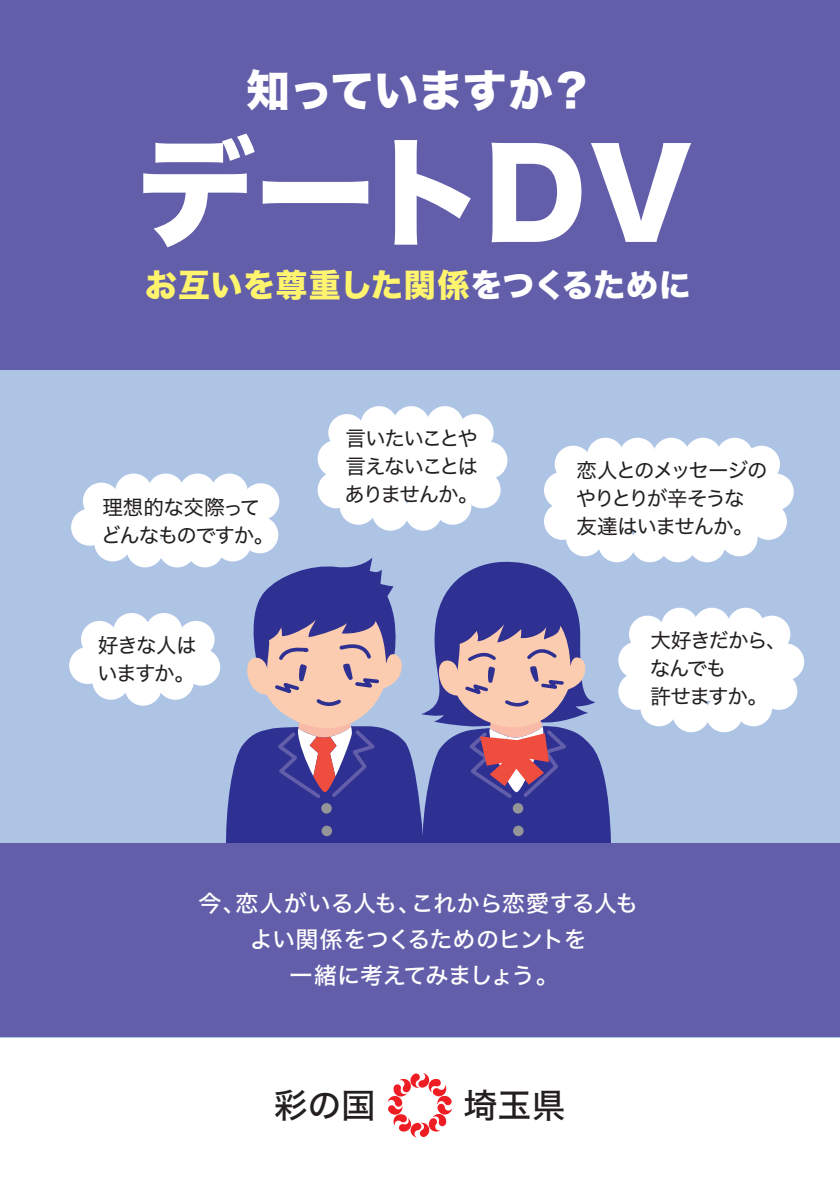
<style>
.page{position:relative;width:840px;height:1191px;background:#fff}
.page>*{position:absolute;margin:0;border:0;box-sizing:border-box;transform-origin:0 0}
.t1{font:118.8px "Hiragino Sans W8";letter-spacing:-.085em;color:#fff}
.t2{font:44px "Hiragino Sans W8";letter-spacing:.005em;color:#fff}
.t3{font:34px "Hiragino Sans W5";color:#231f20}
.t4{font:32px "Hiragino Sans W8";letter-spacing:.015em;color:#fff46d}
.t5{font:23px/36px "Hiragino Sans W5";letter-spacing:-.02em;color:#fff;text-align:center}
.t6{font:20.4px/28px "Hiragino Sans W4";letter-spacing:-.065em;color:#231f20}
.s1{color:#fff}
</style>
<div class="page">
<div style="left:0;top:0;width:839px;height:1037px;background:#adc4e5"></div>
<svg style="left:226px;top:557px;width:385px;height:286px"></svg>
<div style="left:0;top:0;width:839px;height:369px;background:#625ea9"></div>
<div style="left:0;top:843px;width:839px;height:194px;background:#625ea9"></div>
<div style="left:641px;top:630px;width:140px;height:71px;background:#fff"></div>
<div style="left:628px;top:615px;width:37px;height:37px;background:#fff;border-radius:50%"></div>
<div style="left:660px;top:607px;width:37px;height:37px;background:#fff;border-radius:50%"></div>
<div style="left:693px;top:607px;width:37px;height:37px;background:#fff;border-radius:50%"></div>
<div style="left:726px;top:607px;width:37px;height:37px;background:#fff;border-radius:50%"></div>
<div style="left:753px;top:615px;width:36px;height:37px;background:#fff;border-radius:50%"></div>
<div style="left:640px;top:689px;width:37px;height:37px;background:#fff;border-radius:50%"></div>
<div style="left:734px;top:689px;width:37px;height:37px;background:#fff;border-radius:50%"></div>
<div style="left:618px;top:641px;width:37px;height:37px;background:#fff;border-radius:50%"></div>
<div style="left:618px;top:673px;width:37px;height:37px;background:#fff;border-radius:50%"></div>
<div style="left:759px;top:673px;width:37px;height:37px;background:#fff;border-radius:50%"></div>
<div style="left:672px;top:695px;width:37px;height:37px;background:#fff;border-radius:50%"></div>
<div style="left:705px;top:695px;width:37px;height:37px;background:#fff;border-radius:50%"></div>
<div style="left:766px;top:643px;width:37px;height:37px;background:#fff;border-radius:50%"></div>
<div style="left:94px;top:642px;width:107px;height:34px;background:#fff"></div>
<div style="left:81px;top:621px;width:37px;height:37px;background:#fff;border-radius:50%"></div>
<div style="left:113px;top:613px;width:37px;height:37px;background:#fff;border-radius:50%"></div>
<div style="left:145px;top:613px;width:37px;height:37px;background:#fff;border-radius:50%"></div>
<div style="left:177px;top:621px;width:37px;height:37px;background:#fff;border-radius:50%"></div>
<div style="left:92px;top:663px;width:37px;height:37px;background:#fff;border-radius:50%"></div>
<div style="left:69px;top:647px;width:37px;height:37px;background:#fff;border-radius:50%"></div>
<div style="left:124px;top:668px;width:37px;height:37px;background:#fff;border-radius:50%"></div>
<div style="left:157px;top:663px;width:37px;height:37px;background:#fff;border-radius:50%"></div>
<div style="left:183px;top:648px;width:37px;height:37px;background:#fff;border-radius:50%"></div>
<div style="left:96px;top:503px;width:169px;height:35px;background:#fff"></div>
<div style="left:83px;top:482px;width:37px;height:37px;background:#fff;border-radius:50%"></div>
<div style="left:115px;top:473px;width:37px;height:37px;background:#fff;border-radius:50%"></div>
<div style="left:147px;top:473px;width:37px;height:37px;background:#fff;border-radius:50%"></div>
<div style="left:179px;top:473px;width:37px;height:37px;background:#fff;border-radius:50%"></div>
<div style="left:211px;top:473px;width:37px;height:37px;background:#fff;border-radius:50%"></div>
<div style="left:242px;top:483px;width:37px;height:37px;background:#fff;border-radius:50%"></div>
<div style="left:94px;top:524px;width:37px;height:37px;background:#fff;border-radius:50%"></div>
<div style="left:71px;top:508px;width:37px;height:37px;background:#fff;border-radius:50%"></div>
<div style="left:126px;top:530px;width:37px;height:37px;background:#fff;border-radius:50%"></div>
<div style="left:159px;top:530px;width:36px;height:37px;background:#fff;border-radius:50%"></div>
<div style="left:186px;top:530px;width:37px;height:37px;background:#fff;border-radius:50%"></div>
<div style="left:214px;top:524px;width:37px;height:37px;background:#fff;border-radius:50%"></div>
<div style="left:241px;top:516px;width:37px;height:37px;background:#fff;border-radius:50%"></div>
<div style="left:567px;top:460px;width:196px;height:71px;background:#fff"></div>
<div style="left:554px;top:446px;width:37px;height:36px;background:#fff;border-radius:50%"></div>
<div style="left:586px;top:438px;width:37px;height:37px;background:#fff;border-radius:50%"></div>
<div style="left:618px;top:438px;width:37px;height:37px;background:#fff;border-radius:50%"></div>
<div style="left:652px;top:438px;width:37px;height:37px;background:#fff;border-radius:50%"></div>
<div style="left:684px;top:438px;width:37px;height:37px;background:#fff;border-radius:50%"></div>
<div style="left:715px;top:438px;width:37px;height:37px;background:#fff;border-radius:50%"></div>
<div style="left:742px;top:446px;width:37px;height:36px;background:#fff;border-radius:50%"></div>
<div style="left:565px;top:519px;width:37px;height:37px;background:#fff;border-radius:50%"></div>
<div style="left:720px;top:519px;width:37px;height:37px;background:#fff;border-radius:50%"></div>
<div style="left:543px;top:472px;width:37px;height:37px;background:#fff;border-radius:50%"></div>
<div style="left:543px;top:503px;width:37px;height:37px;background:#fff;border-radius:50%"></div>
<div style="left:749px;top:503px;width:37px;height:37px;background:#fff;border-radius:50%"></div>
<div style="left:598px;top:525px;width:37px;height:37px;background:#fff;border-radius:50%"></div>
<div style="left:631px;top:525px;width:37px;height:37px;background:#fff;border-radius:50%"></div>
<div style="left:659px;top:525px;width:37px;height:37px;background:#fff;border-radius:50%"></div>
<div style="left:688px;top:525px;width:37px;height:37px;background:#fff;border-radius:50%"></div>
<div style="left:756px;top:473px;width:37px;height:37px;background:#fff;border-radius:50%"></div>
<div style="left:341px;top:429px;width:140px;height:70px;background:#fff"></div>
<div style="left:328px;top:414px;width:37px;height:37px;background:#fff;border-radius:50%"></div>
<div style="left:360px;top:406px;width:37px;height:37px;background:#fff;border-radius:50%"></div>
<div style="left:392px;top:406px;width:37px;height:37px;background:#fff;border-radius:50%"></div>
<div style="left:426px;top:406px;width:37px;height:37px;background:#fff;border-radius:50%"></div>
<div style="left:456px;top:414px;width:37px;height:37px;background:#fff;border-radius:50%"></div>
<div style="left:339px;top:488px;width:37px;height:37px;background:#fff;border-radius:50%"></div>
<div style="left:434px;top:488px;width:37px;height:37px;background:#fff;border-radius:50%"></div>
<div style="left:317px;top:440px;width:37px;height:37px;background:#fff;border-radius:50%"></div>
<div style="left:317px;top:471px;width:37px;height:37px;background:#fff;border-radius:50%"></div>
<div style="left:463px;top:471px;width:37px;height:37px;background:#fff;border-radius:50%"></div>
<div style="left:371px;top:494px;width:37px;height:36px;background:#fff;border-radius:50%"></div>
<div style="left:405px;top:494px;width:37px;height:36px;background:#fff;border-radius:50%"></div>
<div style="left:470px;top:442px;width:37px;height:37px;background:#fff;border-radius:50%"></div>
<svg style="left:387px;top:1073px;width:65px;height:64px"></svg>
<h2 class="t2" style="left:246px;top:66px;width:349px">知っていますか？</h2>
<h1 class="t1" style="left:136px;top:127px;width:565px">デートＤＶ</h1>
<h3 class="t4" style="left:145px;top:267px;width:546px">お互いを尊重した関係<span class="s1">をつくるために</span></h3>
<p class="t6" style="left:101px;top:492px;width:175px">理想的な交際ってどんなものですか。</p>
<p class="t6" style="left:97px;top:630px;width:101px">好きな人はいますか。</p>
<p class="t6" style="left:344px;top:423px;width:136px;text-align:justify">言いたいことや言えないことはありませんか。</p>
<p class="t6" style="left:575px;top:454px;width:193px">恋人とのメッセージのやりとりが辛そうな友達はいませんか。</p>
<p class="t6" style="left:649px;top:625px;width:138px">大好きだから、なんでも<br>許せますか。</p>
<p class="t5" style="left:198px;top:884px;width:441px">今、恋人がいる人も、これから恋愛する人もよい関係をつくるためのヒントを<br>一緒に考えてみましょう。</p>
<h3 class="t3" style="left:273px;top:1075px;width:103px">彩の国</h3>
<h3 class="t3" style="left:463px;top:1075px;width:104px">埼玉県</h3>
</div>
